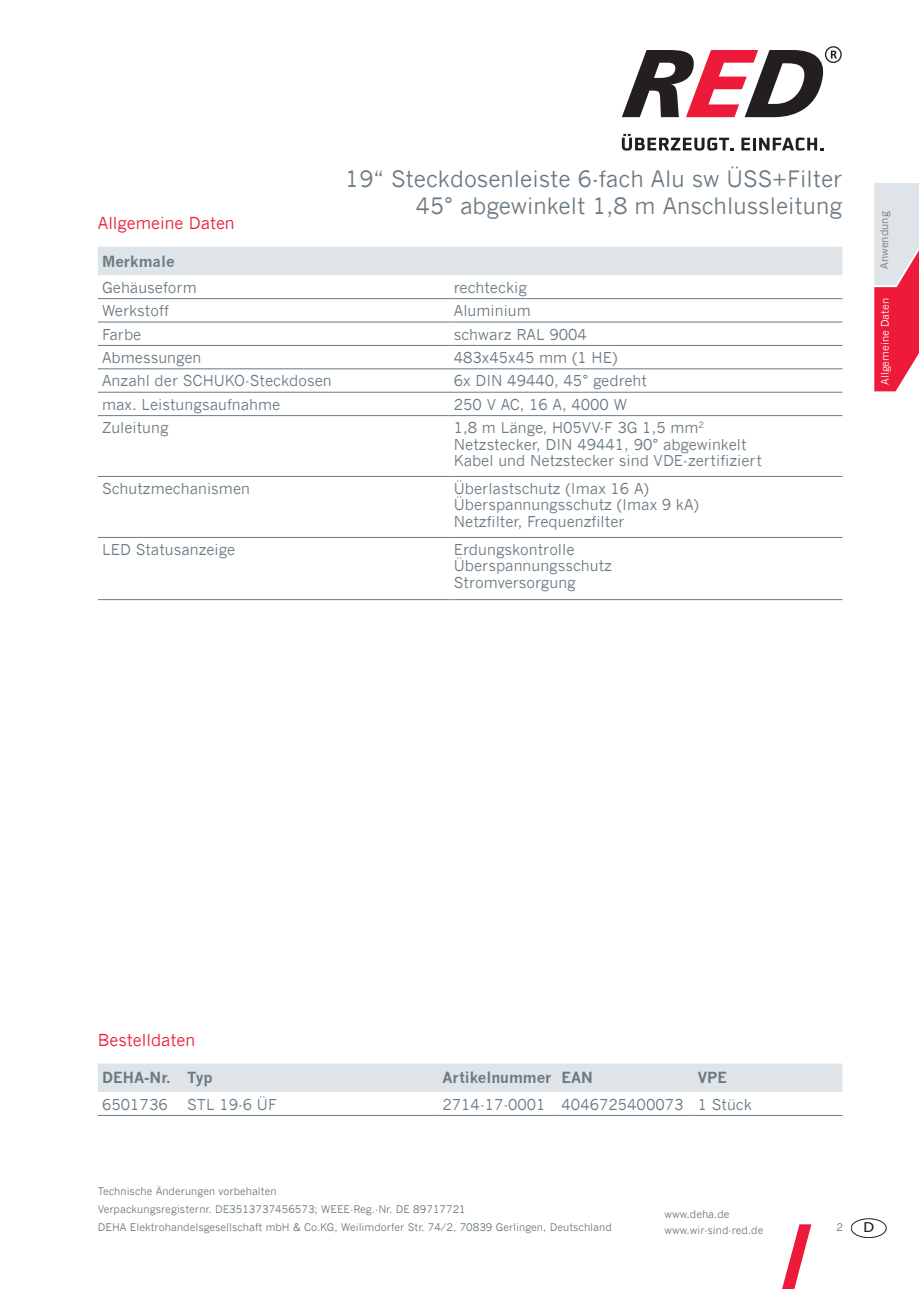
<style>
.page{position:relative;width:919px;height:1289px;background:#fff}
.page>*{position:absolute;margin:0;border:0;box-sizing:border-box;transform-origin:0 0}
.t1{font:22.5px/27px "News Gothic";color:#6b7a83;text-align:right}
.t2{font:16.5px "News Gothic";color:#ed1a3a}
.t3{font:15px/16.5px "News Gothic";color:#6b7a83}
.t4{font:700 15px "News Gothic";color:#6b7a83}
.t5{font:13.5px "Tahoma";color:#231f20;scale:1.17 1}
.t6{font:10.5px/18px "News Gothic";color:#6b7a83}
.t7{font:10.5px "News Gothic";color:#fff}
</style>
<div class="page">
<svg style="left:621px;top:134px;width:112px;height:17px"></svg>
<svg style="left:741px;top:137px;width:82px;height:14px"></svg>
<svg style="left:622px;top:46px;width:219px;height:71px"></svg>
<svg style="left:874px;top:183px;width:44px;height:208px;background:#e88394"></svg>
<svg style="left:782px;top:1224px;width:29px;height:64px"></svg>
<div style="left:851px;top:1218px;width:35px;height:19px;border:1px solid #231f20;border-radius:50%"></div>
<div style="left:98px;top:1063px;width:744px;height:28px;background:#dfe4e8"></div>
<hr style="left:98px;top:1115px;width:85px;height:1px;background:#6b7a83">
<hr style="left:183px;top:1115px;width:255px;height:1px;background:#6b7a83">
<hr style="left:438px;top:1115px;width:119px;height:1px;background:#6b7a83">
<hr style="left:557px;top:1115px;width:136px;height:1px;background:#6b7a83">
<hr style="left:693px;top:1115px;width:149px;height:1px;background:#6b7a83">
<div style="left:98px;top:247px;width:744px;height:28px;background:#dfe4e8"></div>
<hr style="left:98px;top:599px;width:351px;height:1px;background:#6b7a83">
<hr style="left:449px;top:599px;width:393px;height:1px;background:#6b7a83">
<hr style="left:98px;top:537px;width:351px;height:1px;background:#6b7a83">
<hr style="left:449px;top:537px;width:393px;height:1px;background:#6b7a83">
<hr style="left:98px;top:476px;width:351px;height:1px;background:#6b7a83">
<hr style="left:449px;top:476px;width:393px;height:1px;background:#6b7a83">
<hr style="left:98px;top:392px;width:351px;height:1px;background:#6b7a83">
<hr style="left:98px;top:415px;width:351px;height:1px;background:#6b7a83">
<hr style="left:449px;top:392px;width:393px;height:1px;background:#6b7a83">
<hr style="left:449px;top:415px;width:393px;height:1px;background:#6b7a83">
<hr style="left:98px;top:298px;width:351px;height:1px;background:#6b7a83">
<hr style="left:98px;top:322px;width:351px;height:1px;background:#6b7a83">
<hr style="left:98px;top:345px;width:351px;height:1px;background:#6b7a83">
<hr style="left:98px;top:368px;width:351px;height:1px;background:#6b7a83">
<hr style="left:449px;top:298px;width:393px;height:1px;background:#6b7a83">
<hr style="left:449px;top:322px;width:393px;height:1px;background:#6b7a83">
<hr style="left:449px;top:345px;width:393px;height:1px;background:#6b7a83">
<hr style="left:449px;top:368px;width:393px;height:1px;background:#6b7a83">
<h1 class="t1" style="left:345px;top:165px;width:498px">19“ Steckdosenleiste 6-fach Alu sw ÜSS+Filter<br>45° abgewinkelt 1,8 m Anschlussleitung</h1>
<p class="t2" style="left:98px;top:213px;width:138px">Allgemeine Daten</p>
<p class="t4" style="left:102px;top:252px;width:74px">Merkmale</p>
<p class="t3" style="left:102px;top:279px;width:96px">Gehäuseform</p>
<p class="t3" style="left:454px;top:279px;width:75px">rechteckig</p>
<p class="t3" style="left:102px;top:302px;width:68px">Werkstoff</p>
<p class="t3" style="left:454px;top:302px;width:79px">Aluminium</p>
<p class="t3" style="left:102px;top:326px;width:41px">Farbe</p>
<p class="t3" style="left:454px;top:326px;width:134px">schwarz RAL 9004</p>
<p class="t3" style="left:102px;top:349px;width:101px">Abmessungen</p>
<p class="t3" style="left:454px;top:349px;width:165px">483x45x45 mm (1 HE)</p>
<p class="t3" style="left:102px;top:372px;width:231px">Anzahl der SCHUKO-Steckdosen</p>
<p class="t3" style="left:454px;top:372px;width:195px">6x DIN 49440, 45° gedreht</p>
<p class="t3" style="left:102px;top:396px;width:180px">max. Leistungsaufnahme</p>
<p class="t3" style="left:454px;top:396px;width:175px">250 V AC, 16 A, 4000 W</p>
<p class="t3" style="left:102px;top:419px;width:68px">Zuleitung</p>
<p class="t3" style="left:454px;top:419px;width:309px">1,8 m Länge, H05VV-F 3G 1,5 mm<sup>2<br></sup>Netzstecker, DIN 49441, 90° abgewinkelt<br>Kabel und Netzstecker sind VDE-zertifiziert</p>
<p class="t3" style="left:102px;top:480px;width:149px">Schutzmechanismen</p>
<p class="t3" style="left:454px;top:480px;width:247px">Überlastschutz (Imax 16 A)<br>Überspannungsschutz (Imax 9 kA)<br>Netzfilter, Frequenzfilter</p>
<p class="t3" style="left:102px;top:541px;width:135px">LED Statusanzeige</p>
<p class="t3" style="left:454px;top:541px;width:160px">Erdungskontrolle<br>Überspannungsschutz<br>Stromversorgung</p>
<p class="t6" style="left:875px;top:269px;width:59px;rotate:-90deg">Anwendung</p>
<p class="t7" style="left:878px;top:385px;width:89px;rotate:-90deg">Allgemeine Daten</p>
<p class="t2" style="left:98px;top:1030px;width:99px">Bestelldaten</p>
<p class="t4" style="left:102px;top:1068px;width:112px">DEHA-Nr. Typ</p>
<p class="t4" style="left:442px;top:1068px;width:152px">Artikelnummer EAN</p>
<p class="t4" style="left:697px;top:1068px;width:31px">VPE</p>
<p class="t3" style="left:102px;top:1095px;width:67px">6501736</p>
<p class="t3" style="left:187px;top:1095px;width:91px">STL 19-6 ÜF</p>
<p class="t3" style="left:442px;top:1095px;width:311px">2714-17-0001 4046725400073 1 Stück</p>
<p class="t6" style="left:98px;top:1181px;width:515px">Technische Änderungen vorbehalten<br>Verpackungsregisternr. DE3513737456573; WEEE-Reg.-Nr. DE 89717721<br>DEHA Elektrohandelsgesellschaft mbH &amp; Co.KG, Weilimdorfer Str. 74/2, 70839 Gerlingen, Deutschland</p>
<p class="t6" style="left:664px;top:1205px;width:100px;line-height:16.5px">www.deha.de www.wir-sind-red.de</p>
<p class="t6" style="left:836px;top:1218px;width:8px">2</p>
<p class="t5" style="left:863px;top:1218px;width:11px">D</p>
</div>
